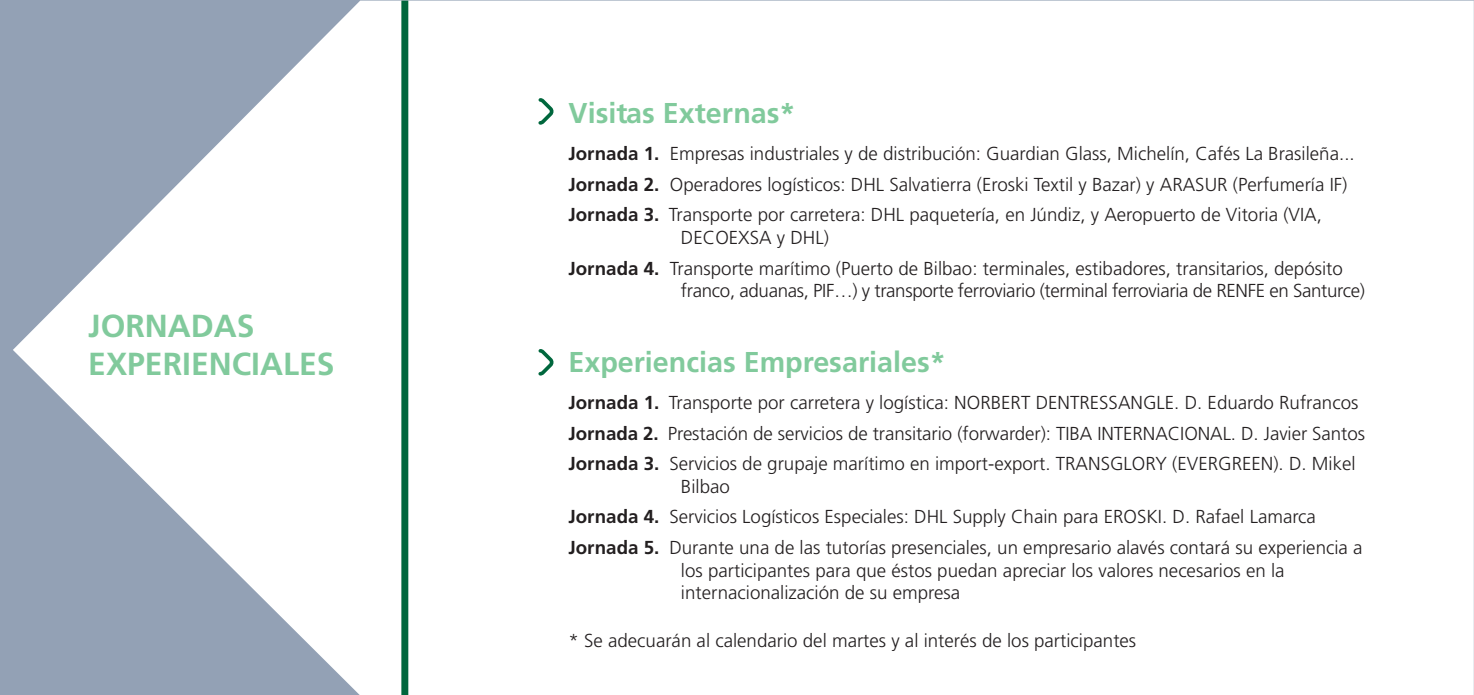
<style>
.page{position:relative;width:1474px;height:695px;background:#fff}
.page>*{position:absolute;margin:0;border:0;box-sizing:border-box;transform-origin:0 0}
.t1{font:700 31.85px/38.1px "Frutiger";color:#81ca9c}
.t2{font:700 28.7px "Frutiger";color:#81ca9c}
.t3{font:300 18.72px/30.6px "Frutiger";color:#231f20}
.t4{font:300 18.72px "Frutiger";letter-spacing:-.02em;color:#231f20}
.s1{font-weight:700}
</style>
<div class="page">
<svg style="left:538px;top:98px;width:16px;height:27px"></svg>
<svg style="left:13px;top:1px;width:395px;height:693px"></svg>
<svg style="left:538px;top:349px;width:16px;height:27px"></svg>
<svg style="left:1473px;top:1px;width:1px;height:693px"></svg>
<h1 class="t1" style="left:88px;top:309px;width:248px">JORNADAS<br>EXPERIENCIALES</h1>
<h2 class="t2" style="left:568px;top:101px;width:229px">Visitas Externas*</h2>
<p class="t3" style="left:568px;top:140px;width:787px"><span class="s1">Jornada 1.</span> Empresas industriales y de distribución: Guardian Glass, Michelín, Cafés La Brasileña...<br><span class="s1">Jornada 2.</span> Operadores logísticos: DHL Salvatierra (Eroski Textil y Bazar) y ARASUR (Perfumería IF)<br><span class="s1">Jornada 3.</span> Transporte por carretera: DHL paquetería, en Júndiz, y Aeropuerto de Vitoria (VIA,</p>
<p class="t3" style="left:568px;top:223px;width:776px;text-indent:112px">DECOEXSA y DHL)<br><span class="s1">Jornada 4.</span> Transporte marítimo (Puerto de Bilbao: terminales, estibadores, transitarios, depósito</p>
<p class="t4" style="left:681px;top:283px;width:685px">franco, aduanas, PIF…) y transporte ferroviario (terminal ferroviaria de RENFE en Santurce)</p>
<h2 class="t2" style="left:568px;top:350px;width:379px">Experiencias Empresariales*</h2>
<p class="t3" style="left:568px;top:388px;width:798px"><span class="s1">Jornada 1.</span> Transporte por carretera y logística: NORBERT DENTRESSANGLE. D. Eduardo Rufrancos<br><span class="s1">Jornada 2.</span> Prestación de servicios de transitario (forwarder): TIBA INTERNACIONAL. D. Javier Santos<br><span class="s1">Jornada 3.</span> Servicios de grupaje marítimo en import-export. TRANSGLORY (EVERGREEN). D. Mikel</p>
<p class="t3" style="left:568px;top:472px;width:795px;text-indent:112px">Bilbao<br><span class="s1">Jornada 4.</span> Servicios Logísticos Especiales: DHL Supply Chain para EROSKI. D. Rafael Lamarca<br><span class="s1">Jornada 5.</span> Durante una de las tutorías presenciales, un empresario alavés contará su experiencia a</p>
<p class="t3" style="left:681px;top:560px;width:605px;line-height:22.6px">los participantes para que éstos puedan apreciar los valores necesarios en la internacionalización de su empresa</p>
<p class="t3" style="left:568px;top:626px;width:569px">* Se adecuarán al calendario del martes y al interés de los participantes</p>
</div>
